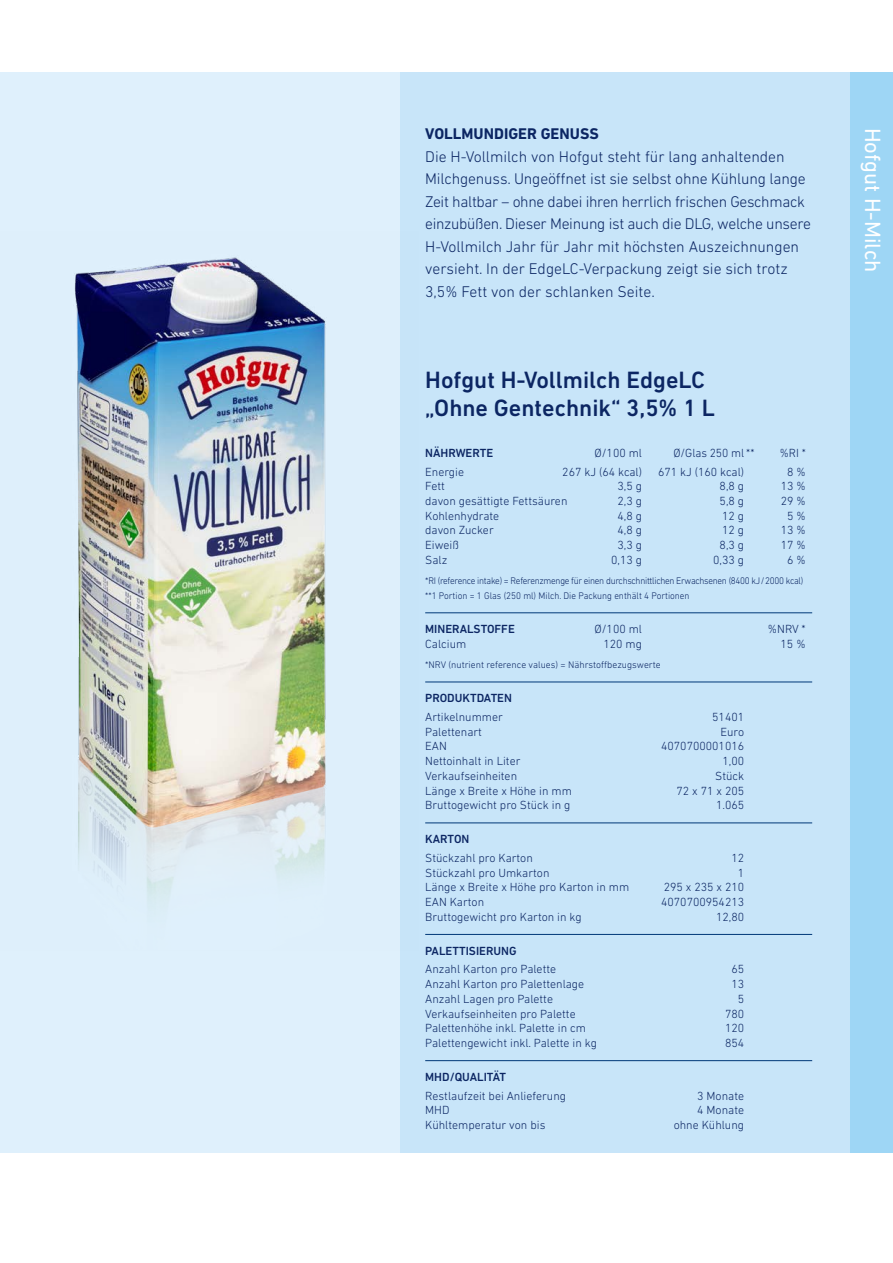
<style>
.page{position:relative;width:893px;height:1263px;background:#fff}
.page>*{position:absolute;margin:0;border:0;box-sizing:border-box;transform-origin:0 0}
.Headline_Produkt{font:500 24px/28.5px "DIN Next LT Pro";color:#0c2663}
.Rubrik{font:22.5px "DIN Next LT Pro";color:#fff}
.Einleitung{font:300 15.75px/22.5px "DIN Next LT Pro";letter-spacing:-.01em;color:#0c2663}
.Einleitung_Headline{font:700 15.75px "DIN Next LT Pro";color:#0c2663}
.Produktdetails{font:300 12px "DIN Next LT Pro";color:#0c2663}
.Produktdatails_Headl{font:500 12px "DIN Next LT Pro";color:#0c2663}
.Produktdatails_Headl-2{font:300 12px "DIN Next LT Pro";letter-spacing:-.005em;color:#0c2663}
.Produktdetails-2{font:500 12px "DIN Next LT Pro";color:#0c2663}
.Produktdetails-3{font:300 9.75px "DIN Next LT Pro";letter-spacing:-.015em;color:#0c2663}
.Produktdetails-4{font:300 9.75px "DIN Next LT Pro";letter-spacing:-.015em;color:#0c2663;scale:.95 1}
</style>
<div class="page">
<div style="left:0;top:72px;width:893px;height:1080px;background:#c8e5f9"></div>
<div style="left:0;top:72px;width:400px;height:1080px;background:#dff0fc"></div>
<div style="left:850px;top:72px;width:43px;height:1080px;background:#9ed6f5"></div>
<img style="left:74px;top:257px;width:252px;height:646px">
<hr style="left:425px;top:612px;width:387px;height:1px;background:#003878">
<hr style="left:425px;top:682px;width:387px;height:1px;background:#003878">
<hr style="left:425px;top:823px;width:387px;height:1px;background:#003878">
<hr style="left:425px;top:934px;width:387px;height:1px;background:#003878">
<hr style="left:425px;top:1060px;width:387px;height:1px;background:#003878">
<p class="Einleitung_Headline" style="left:425px;top:125px;width:175px">VOLLMUNDIGER GENUSS</p>
<p class="Einleitung" style="left:425px;top:145px;width:387px">Die H-Vollmilch von Hofgut steht für lang anhaltenden Milchgenuss. Ungeöffnet ist sie selbst ohne Kühlung lange Zeit haltbar – ohne dabei ihren herrlich frischen Geschmack einzubüßen. Dieser Meinung ist auch die DLG, welche unsere H-Vollmilch Jahr für Jahr mit höchsten Auszeichnungen versieht. In der EdgeLC-Verpackung zeigt sie sich trotz 3,5% Fett von der schlanken Seite.</p>
<p class="Headline_Produkt" style="left:425px;top:365px;width:291px">Hofgut H-Vollmilch EdgeLC „Ohne Gentechnik“ 3,5% 1 L</p>
<p class="Produktdatails_Headl" style="left:425px;top:445px;width:70px">NÄHRWERTE</p>
<p class="Produktdatails_Headl-2" style="left:594px;top:446px;width:49px">Ø/100 ml</p>
<p class="Produktdatails_Headl-2" style="left:673px;top:446px;width:83px">Ø/Glas 250 ml **</p>
<p class="Produktdatails_Headl-2" style="left:780px;top:446px;width:27px">%RI *</p>
<p class="Produktdetails" style="left:425px;top:465px;width:40px">Energie</p>
<p class="Produktdetails" style="left:562px;top:465px;width:81px">267 kJ (64 kcal)</p>
<p class="Produktdetails" style="left:658px;top:465px;width:88px">671 kJ (160 kcal)</p>
<p class="Produktdetails" style="left:787px;top:465px;width:20px">8 %</p>
<p class="Produktdetails" style="left:425px;top:479px;width:21px">Fett</p>
<p class="Produktdetails" style="left:618px;top:479px;width:26px">3,5 g</p>
<p class="Produktdetails" style="left:720px;top:479px;width:26px">8,8 g</p>
<p class="Produktdetails" style="left:781px;top:479px;width:26px">13 %</p>
<p class="Produktdetails" style="left:425px;top:494px;width:144px">davon gesättigte Fettsäuren</p>
<p class="Produktdetails" style="left:618px;top:494px;width:26px">2,3 g</p>
<p class="Produktdetails" style="left:720px;top:494px;width:26px">5,8 g</p>
<p class="Produktdetails" style="left:781px;top:494px;width:26px">29 %</p>
<p class="Produktdetails" style="left:425px;top:509px;width:76px">Kohlenhydrate</p>
<p class="Produktdetails" style="left:618px;top:509px;width:26px">4,8 g</p>
<p class="Produktdetails" style="left:722px;top:509px;width:23px">12 g</p>
<p class="Produktdetails" style="left:787px;top:509px;width:20px">5 %</p>
<p class="Produktdetails" style="left:425px;top:523px;width:70px">davon Zucker</p>
<p class="Produktdetails" style="left:618px;top:523px;width:26px">4,8 g</p>
<p class="Produktdetails" style="left:722px;top:523px;width:23px">12 g</p>
<p class="Produktdetails" style="left:781px;top:523px;width:26px">13 %</p>
<p class="Produktdetails" style="left:425px;top:538px;width:35px">Eiweiß</p>
<p class="Produktdetails" style="left:618px;top:538px;width:26px">3,3 g</p>
<p class="Produktdetails" style="left:720px;top:538px;width:26px">8,3 g</p>
<p class="Produktdetails" style="left:781px;top:538px;width:26px">17 %</p>
<p class="Produktdetails" style="left:425px;top:553px;width:24px">Salz</p>
<p class="Produktdetails" style="left:611px;top:553px;width:32px">0,13 g</p>
<p class="Produktdetails" style="left:713px;top:553px;width:32px">0,33 g</p>
<p class="Produktdetails" style="left:787px;top:553px;width:20px">6 %</p>
<p class="Produktdetails-3" style="left:425px;top:575px;width:380px">*RI (reference intake) = Referenzmenge für einen durchschnittlichen Erwachsenen (8400 kJ/2000 kcal)</p>
<p class="Produktdetails-4" style="left:425px;top:590px;width:280px">**1 Portion = 1 Glas (250 ml) Milch. Die Packung enthält 4 Portionen</p>
<p class="Produktdetails-2" style="left:425px;top:622px;width:91px">MINERALSTOFFE</p>
<p class="Produktdetails" style="left:594px;top:622px;width:49px">Ø/100 ml</p>
<p class="Produktdetails" style="left:768px;top:622px;width:39px">%NRV *</p>
<p class="Produktdetails" style="left:425px;top:637px;width:43px">Calcium</p>
<p class="Produktdetails" style="left:603px;top:637px;width:40px">120 mg</p>
<p class="Produktdetails" style="left:780px;top:637px;width:27px">15 %</p>
<p class="Produktdetails-3" style="left:425px;top:659px;width:237px">*NRV (nutrient reference values) = Nährstoffbezugswerte</p>
<p class="Produktdatails_Headl" style="left:425px;top:691px;width:88px">PRODUKTDATEN</p>
<p class="Produktdetails" style="left:425px;top:710px;width:79px">Artikelnummer</p>
<p class="Produktdetails" style="left:712px;top:710px;width:33px">51401</p>
<p class="Produktdetails" style="left:425px;top:725px;width:58px">Palettenart</p>
<p class="Produktdetails" style="left:720px;top:725px;width:25px">Euro</p>
<p class="Produktdetails" style="left:425px;top:739px;width:23px">EAN</p>
<p class="Produktdetails" style="left:661px;top:739px;width:84px">4070700001016</p>
<p class="Produktdetails" style="left:425px;top:754px;width:97px">Nettoinhalt in Liter</p>
<p class="Produktdetails" style="left:722px;top:754px;width:23px">1,00</p>
<p class="Produktdetails" style="left:425px;top:769px;width:93px">Verkaufseinheiten</p>
<p class="Produktdetails" style="left:715px;top:769px;width:30px">Stück</p>
<p class="Produktdetails" style="left:425px;top:783px;width:148px">Länge x Breite x Höhe in mm</p>
<p class="Produktdetails" style="left:676px;top:783px;width:69px">72 x 71 x 205</p>
<p class="Produktdetails" style="left:425px;top:798px;width:147px">Bruttogewicht pro Stück in g</p>
<p class="Produktdetails" style="left:716px;top:798px;width:30px">1.065</p>
<p class="Produktdatails_Headl" style="left:425px;top:832px;width:46px">KARTON</p>
<p class="Produktdetails" style="left:425px;top:851px;width:109px">Stückzahl pro Karton</p>
<p class="Produktdetails" style="left:731px;top:851px;width:14px">12</p>
<p class="Produktdetails" style="left:425px;top:866px;width:126px">Stückzahl pro Umkarton</p>
<p class="Produktdetails" style="left:738px;top:866px;width:8px">1</p>
<p class="Produktdetails" style="left:425px;top:880px;width:205px">Länge x Breite x Höhe pro Karton in mm</p>
<p class="Produktdetails" style="left:664px;top:880px;width:82px">295 x 235 x 210</p>
<p class="Produktdetails" style="left:425px;top:895px;width:60px">EAN Karton</p>
<p class="Produktdetails" style="left:661px;top:895px;width:84px">4070700954213</p>
<p class="Produktdetails" style="left:425px;top:910px;width:158px">Bruttogewicht pro Karton in kg</p>
<p class="Produktdetails" style="left:716px;top:910px;width:30px">12,80</p>
<p class="Produktdatails_Headl" style="left:425px;top:943px;width:93px">PALETTISIERUNG</p>
<p class="Produktdetails" style="left:425px;top:962px;width:132px">Anzahl Karton pro Palette</p>
<p class="Produktdetails" style="left:731px;top:962px;width:14px">65</p>
<p class="Produktdetails" style="left:425px;top:977px;width:161px">Anzahl Karton pro Palettenlage</p>
<p class="Produktdetails" style="left:731px;top:977px;width:14px">13</p>
<p class="Produktdetails" style="left:425px;top:992px;width:129px">Anzahl Lagen pro Palette</p>
<p class="Produktdetails" style="left:738px;top:992px;width:8px">5</p>
<p class="Produktdetails" style="left:425px;top:1006px;width:152px">Verkaufseinheiten pro Palette</p>
<p class="Produktdetails" style="left:725px;top:1006px;width:21px">780</p>
<p class="Produktdetails" style="left:425px;top:1021px;width:162px">Palettenhöhe inkl. Palette in cm</p>
<p class="Produktdetails" style="left:725px;top:1021px;width:21px">120</p>
<p class="Produktdetails" style="left:425px;top:1036px;width:173px">Palettengewicht inkl. Palette in kg</p>
<p class="Produktdetails" style="left:725px;top:1036px;width:21px">854</p>
<p class="Produktdatails_Headl" style="left:425px;top:1070px;width:82px">MHD/QUALITÄT</p>
<p class="Produktdetails" style="left:425px;top:1089px;width:142px">Restlaufzeit bei Anlieferung</p>
<p class="Produktdetails" style="left:697px;top:1089px;width:48px">3 Monate</p>
<p class="Produktdetails" style="left:425px;top:1103px;width:26px">MHD</p>
<p class="Produktdetails" style="left:697px;top:1103px;width:48px">4 Monate</p>
<p class="Produktdetails" style="left:425px;top:1118px;width:122px">Kühltemperatur von bis</p>
<p class="Produktdetails" style="left:674px;top:1118px;width:72px">ohne Kühlung</p>
<p class="Rubrik" style="left:886px;top:128px;width:146px;rotate:90deg">Hofgut H-Milch</p>
</div>
